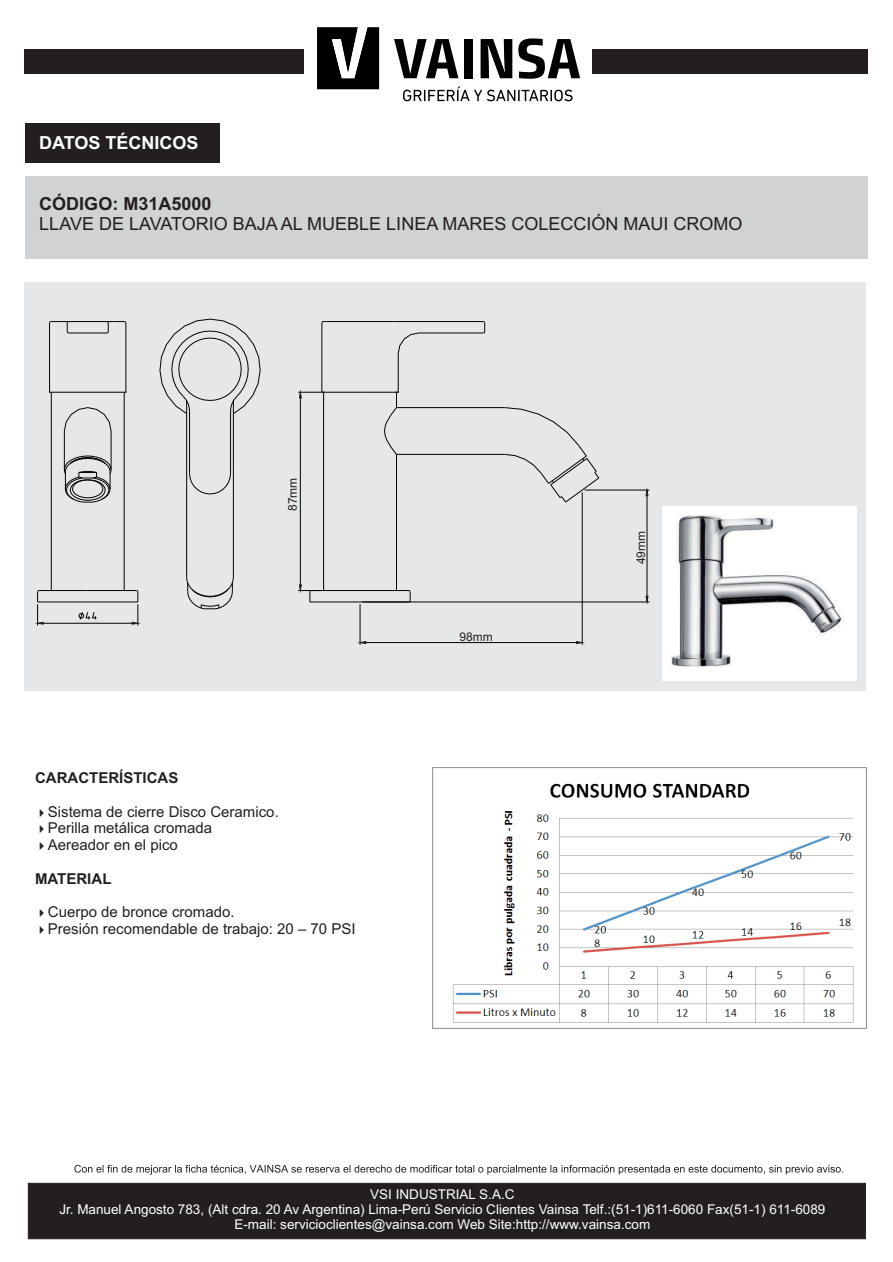
<style>
.page{position:relative;width:893px;height:1262px;background:#fff}
.page>*{position:absolute;margin:0;border:0;box-sizing:border-box;transform-origin:0 0}
.t1{font:18px "Arial";color:#231f20}
.t2{font:700 18px "Arial";color:#231f20}
.t3{font:700 18px "Arial";color:#fff}
.t4{font:15px/16.8px "Arial";color:#231f20}
.t5{font:700 15px "Arial";color:#231f20}
.t6{font:13.5px/15.1px "Arial";color:#fff;text-align:center}
.t7{font:12px "Arial";color:#231f20}
</style>
<div class="page">
<div style="left:25px;top:282px;width:840px;height:408px;background:#e6e7e9"></div>
<div style="left:25px;top:123px;width:194px;height:39px;background:#231f20"></div>
<div style="left:25px;top:49px;width:842px;height:25px;background:#231f20"></div>
<div style="left:304px;top:13px;width:287px;height:73px;background:#fff"></div>
<svg style="left:317px;top:27px;width:62px;height:62px"></svg>
<svg style="left:394px;top:39px;width:64px;height:39px"></svg>
<div style="left:464px;top:39px;width:8px;height:39px;background:#000"></div>
<svg style="left:518px;top:38px;width:62px;height:41px"></svg>
<svg style="left:480px;top:39px;width:32px;height:39px"></svg>
<div style="left:25px;top:176px;width:842px;height:83px;background:#d1d2d4"></div>
<svg style="left:403px;top:86px;width:169px;height:15px"></svg>
<img style="left:432px;top:767px;width:434px;height:261px">
<hr style="left:186px;top:400px;width:1px;height:71px;background:#010202">
<hr style="left:233px;top:400px;width:1px;height:71px;background:#010202">
<hr style="left:186px;top:471px;width:1px;height:99px;background:#010202">
<hr style="left:233px;top:471px;width:1px;height:99px;background:#010202">
<svg style="left:186px;top:570px;width:48px;height:39px"></svg>
<hr style="left:49px;top:392px;width:77px;height:1px;background:#010202">
<hr style="left:88px;top:590px;width:49px;height:1px;background:#010202">
<hr style="left:38px;top:601px;width:100px;height:1px;background:#010202">
<hr style="left:39px;top:590px;width:49px;height:1px;background:#010202">
<svg style="left:63px;top:407px;width:49px;height:96px"></svg>
<hr style="left:310px;top:601px;width:100px;height:1px;background:#010202">
<hr style="left:311px;top:590px;width:98px;height:1px;background:#010202">
<svg style="left:408px;top:590px;width:3px;height:11px"></svg>
<hr style="left:396px;top:454px;width:108px;height:1px;background:#010202">
<hr style="left:360px;top:392px;width:39px;height:1px;background:#010202">
<hr style="left:321px;top:392px;width:39px;height:1px;background:#010202">
<hr style="left:396px;top:407px;width:108px;height:1px;background:#010202">
<svg style="left:503px;top:407px;width:97px;height:96px"></svg>
<hr style="left:43px;top:623px;width:89px;height:1px;background:#010202">
<svg style="left:131px;top:590px;width:10px;height:35px"></svg>
<svg style="left:35px;top:590px;width:9px;height:35px"></svg>
<svg style="left:78px;top:612px;width:19px;height:8px"></svg>
<hr style="left:396px;top:454px;width:1px;height:136px;background:#010202">
<hr style="left:323px;top:392px;width:1px;height:198px;background:#010202">
<hr style="left:124px;top:392px;width:1px;height:198px;background:#010202">
<hr style="left:51px;top:392px;width:1px;height:198px;background:#010202">
<hr style="left:300px;top:398px;width:1px;height:187px;background:#010202">
<svg style="left:298px;top:584px;width:23px;height:18px"></svg>
<hr style="left:362px;top:601px;width:287px;height:1px;background:#010202">
<hr style="left:584px;top:489px;width:65px;height:1px;background:#010202">
<hr style="left:646px;top:496px;width:1px;height:100px;background:#010202">
<svg style="left:645px;top:595px;width:4px;height:10px"></svg>
<svg style="left:645px;top:487px;width:4px;height:18px"></svg>
<hr style="left:359px;top:604px;width:1px;height:41px;background:#010202">
<hr style="left:582px;top:492px;width:1px;height:153px;background:#010202">
<hr style="left:366px;top:642px;width:210px;height:1px;background:#010202">
<svg style="left:357px;top:641px;width:9px;height:3px"></svg>
<svg style="left:575px;top:641px;width:10px;height:3px"></svg>
<hr style="left:189px;top:411px;width:1px;height:62px;background:#010202">
<svg style="left:189px;top:473px;width:42px;height:22px"></svg>
<hr style="left:230px;top:411px;width:1px;height:62px;background:#010202">
<svg style="left:159px;top:318px;width:102px;height:97px"></svg>
<hr style="left:321px;top:323px;width:1px;height:69px;background:#010202">
<svg style="left:298px;top:387px;width:27px;height:20px"></svg>
<svg style="left:383px;top:392px;width:15px;height:63px"></svg>
<hr style="left:398px;top:353px;width:1px;height:39px;background:#010202">
<svg style="left:397px;top:332px;width:22px;height:22px"></svg>
<hr style="left:419px;top:332px;width:64px;height:1px;background:#010202">
<svg style="left:482px;top:321px;width:3px;height:13px"></svg>
<hr style="left:393px;top:321px;width:90px;height:1px;background:#010202">
<hr style="left:326px;top:321px;width:67px;height:1px;background:#010202">
<hr style="left:68px;top:321px;width:39px;height:1px;background:#010202">
<hr style="left:68px;top:332px;width:39px;height:1px;background:#010202">
<svg style="left:106px;top:321px;width:21px;height:13px"></svg>
<svg style="left:49px;top:321px;width:20px;height:13px"></svg>
<hr style="left:49px;top:323px;width:1px;height:69px;background:#010202">
<hr style="left:125px;top:323px;width:1px;height:69px;background:#010202">
<img style="left:662px;top:506px;width:194px;height:174px">
<svg style="left:74px;top:1164px;width:769px;height:10px"></svg>
<div style="left:28px;top:1183px;width:837px;height:56px;background:#231f20"></div>
<h1 class="t3" style="left:39px;top:136px;width:161px">DATOS TÉCNICOS</h1>
<h1 class="t2" style="left:39px;top:197px;width:174px">CÓDIGO: M31A5000</h1>
<h1 class="t1" style="left:39px;top:217px;width:704px">LLAVE DE LAVATORIO BAJA AL MUEBLE LINEA MARES COLECCIÓN MAUI CROMO</h1>
<p class="t7" style="left:288px;top:511px;width:35px;rotate:-90deg">87mm</p>
<p class="t5" style="left:35px;top:772px;width:145px">CARACTERÍSTICAS</p>
<p class="t4" style="left:48px;top:804px;width:232px">Sistema de cierre Disco Ceramico.<br>Perilla metálica cromada<br>Aereador en el pico</p>
<p class="t5" style="left:35px;top:872px;width:78px">MATERIAL</p>
<p class="t4" style="left:48px;top:904px;width:309px">Cuerpo de bronce cromado.<br>Presión recomendable de trabajo: 20 – 70 PSI</p>
<p class="t7" style="left:459px;top:632px;width:35px">98mm</p>
<p class="t7" style="left:636px;top:564px;width:35px;rotate:-90deg">49mm</p>
<p class="t6" style="left:59px;top:1188px;width:767px">VSI INDUSTRIAL S.A.C<br>Jr. Manuel Angosto 783, (Alt cdra. 20 Av Argentina) Lima-Perú Servicio Clientes Vainsa Telf.:(51-1)611-6060 Fax(51-1) 611-6089<br>E-mail: servicioclientes@vainsa.com Web Site:http://www.vainsa.com</p>
</div>
